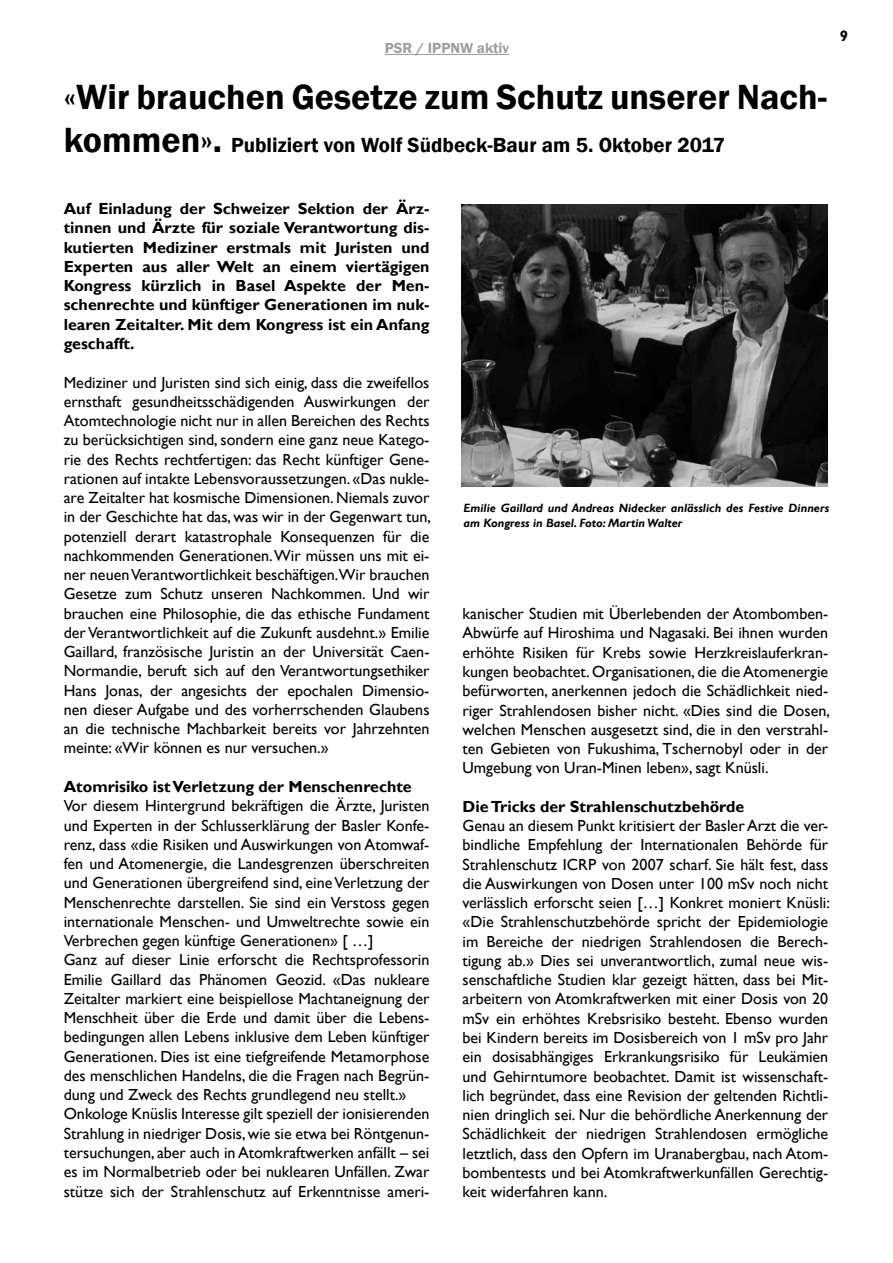
<style>
.page{position:relative;width:893px;height:1263px;background:#fff}
.page>*{position:absolute;margin:0;border:0;box-sizing:border-box;transform-origin:0 0}
.t1{font:600 36px "Franklin Gothic";color:#000}
.t2{font:600 21px "Franklin Gothic";color:#000}
.t3{font:16.05px/19.2px "Gill Sans";color:#000;text-align:justify}
.t4{font:700 16.05px/19.2px "Gill Sans";color:#000;text-align:justify}
.t5{font:600 15px "Franklin Gothic";color:#9c9e9f}
.t6{font:700 15px "Gill Sans";color:#000}
.t7{font:italic 700 12px/14.4px "Gill Sans";color:#000}
.s1{font-size:36px}
</style>
<div class="page">
<hr style="left:385px;top:54px;width:124px;height:1px;background:#9c9e9f">
<img style="left:461px;top:204px;width:366px;height:283px">
<p class="t5" style="left:385px;top:39px;width:126px">PSR / IPPNW aktiv</p>
<h1 class="t1" style="left:64px;top:75px;width:765px">«Wir brauchen Gesetze zum Schutz unserer Nach-</h1>
<h2 class="t2" style="left:64px;top:132px;width:663px"><span class="s1">kommen».</span> Publiziert von Wolf Südbeck-Baur am 5. Oktober 2017</h2>
<p class="t6" style="left:840px;top:27px;width:10px">9</p>
<p class="t4" style="left:64px;top:200px;width:367px">Auf Einladung der Schweizer Sektion der Ärz&shy;tinnen und Ärzte für soziale Verantwortung dis&shy;kutierten Mediziner erstmals mit Juristen und Experten aus aller Welt an einem viertägigen Kongress kürzlich in Basel Aspekte der Men&shy;schenrechte und künftiger Generationen im nuk&shy;learen Zeitalter. Mit dem Kongress ist ein Anfang geschafft.</p>
<p class="t3" style="left:64px;top:373px;width:369px">Mediziner und Juristen sind sich einig, dass die zweifellos ernsthaft gesundheitsschädigenden Auswirkungen der Atomtechnologie nicht nur in allen Bereichen des Rechts zu berücksichtigen sind, sondern eine ganz neue Katego&shy;rie des Rechts rechtfertigen: das Recht künftiger Gene&shy;rationen auf intakte Lebensvoraussetzungen. «Das nukle&shy;are Zeitalter hat kosmische Dimensionen. Niemals zuvor in der Geschichte hat das, was wir in der Gegenwart tun, potenziell derart katastrophale Konsequenzen für die nachkommenden Generationen. Wir müssen uns mit ei&shy;ner neuen Verantwortlichkeit beschäftigen.Wir brauchen Gesetze zum Schutz unseren Nachkommen. Und wir brauchen eine Philosophie, die das ethische Fundament der Verantwortlichkeit auf die Zukunft ausdehnt.» Emilie Gaillard, französische Juristin an der Universität Caen-Normandie, beruft sich auf den Verantwortungsethiker Hans Jonas, der angesichts der epochalen Dimensio&shy;nen dieser Aufgabe und des vorherrschenden Glaubens an die technische Machbarkeit bereits vor Jahrzehnten meinte: «Wir können es nur versuchen.»</p>
<p class="t4" style="left:64px;top:777px;width:350px">Atomrisiko ist Verletzung der Menschenrechte</p>
<p class="t3" style="left:64px;top:796px;width:367px;text-align:left">Vor diesem Hintergrund bekräftigen die Ärzte, Juristen und Experten in der Schlusserklärung der Basler Konfe&shy;renz, dass «die Risiken und Auswirkungen von Atomwaf&shy;fen und Atomenergie, die Landesgrenzen überschreiten und Generationen übergreifend sind, eine Verletzung der Menschenrechte darstellen. Sie sind ein Verstoss gegen internationale Menschen- und Umweltrechte sowie ein Verbrechen gegen künftige Generationen» [ …]<br>Ganz auf dieser Linie erforscht die Rechtsprofessorin Emilie Gaillard das Phänomen Geozid. «Das nukleare Zeitalter markiert eine beispiellose Machtaneignung der Menschheit über die Erde und damit über die Lebens&shy;bedingungen allen Lebens inklusive dem Leben künftiger Generationen. Dies ist eine tiefgreifende Metamorphose des menschlichen Handelns, die die Fragen nach Begrün&shy;dung und Zweck des Rechts grundlegend neu stellt.» Onkologe Knüslis Interesse gilt speziell der ionisierenden Strahlung in niedriger Dosis, wie sie etwa bei Röntgenun&shy;tersuchungen, aber auch in Atomkraftwerken anfällt – sei es im Normalbetrieb oder bei nuklearen Unfällen. Zwar stütze sich der Strahlenschutz auf Erkenntnisse ameri-</p>
<p class="t7" style="left:464px;top:501px;width:367px">Emilie Gaillard und Andreas Nidecker anlässlich des Festive Dinners am Kongress in Basel. Foto: Martin Walter</p>
<p class="t3" style="left:463px;top:604px;width:369px">kanischer Studien mit Überlebenden der Atombomben-Abwürfe auf Hiroshima und Nagasaki. Bei ihnen wurden erhöhte Risiken für Krebs sowie Herzkreislauferkran&shy;kungen beobachtet. Organisationen, die die Atomenergie befürworten, anerkennen jedoch die Schädlichkeit nied&shy;riger Strahlendosen bisher nicht. «Dies sind die Dosen, welchen Menschen ausgesetzt sind, die in den verstrahl&shy;ten Gebieten von Fukushima, Tschernobyl oder in der Umgebung von Uran-Minen leben», sagt Knüsli.</p>
<p class="t4" style="left:463px;top:797px;width:283px">Die Tricks der Strahlenschutzbehörde</p>
<p class="t3" style="left:463px;top:816px;width:369px">Genau an diesem Punkt kritisiert der Basler Arzt die ver&shy;bindliche Empfehlung der Internationalen Behörde für Strahlenschutz ICRP von 2007 scharf. Sie hält fest, dass die Auswirkungen von Dosen unter 100 mSv noch nicht verlässlich erforscht seien […] Konkret moniert Knüsli: «Die Strahlenschutzbehörde spricht der Epidemiologie im Bereiche der niedrigen Strahlendosen die Berech&shy;tigung ab.» Dies sei unverantwortlich, zumal neue wis&shy;senschaftliche Studien klar gezeigt hätten, dass bei Mit&shy;arbeitern von Atomkraftwerken mit einer Dosis von 20 mSv ein erhöhtes Krebsrisiko besteht. Ebenso wurden bei Kindern bereits im Dosisbereich von 1 mSv pro Jahr ein dosisabhängiges Erkrankungsrisiko für Leukämien und Gehirntumore beobachtet. Damit ist wissenschaft&shy;lich begründet, dass eine Revision der geltenden Richtli&shy;nien dringlich sei. Nur die behördliche Anerkennung der Schädlichkeit der niedrigen Strahlendosen ermögliche letztlich, dass den Opfern im Uranabergbau, nach Atom&shy;bombentests und bei Atomkraftwerkunfällen Gerechtig&shy;keit widerfahren kann.</p>
</div>
